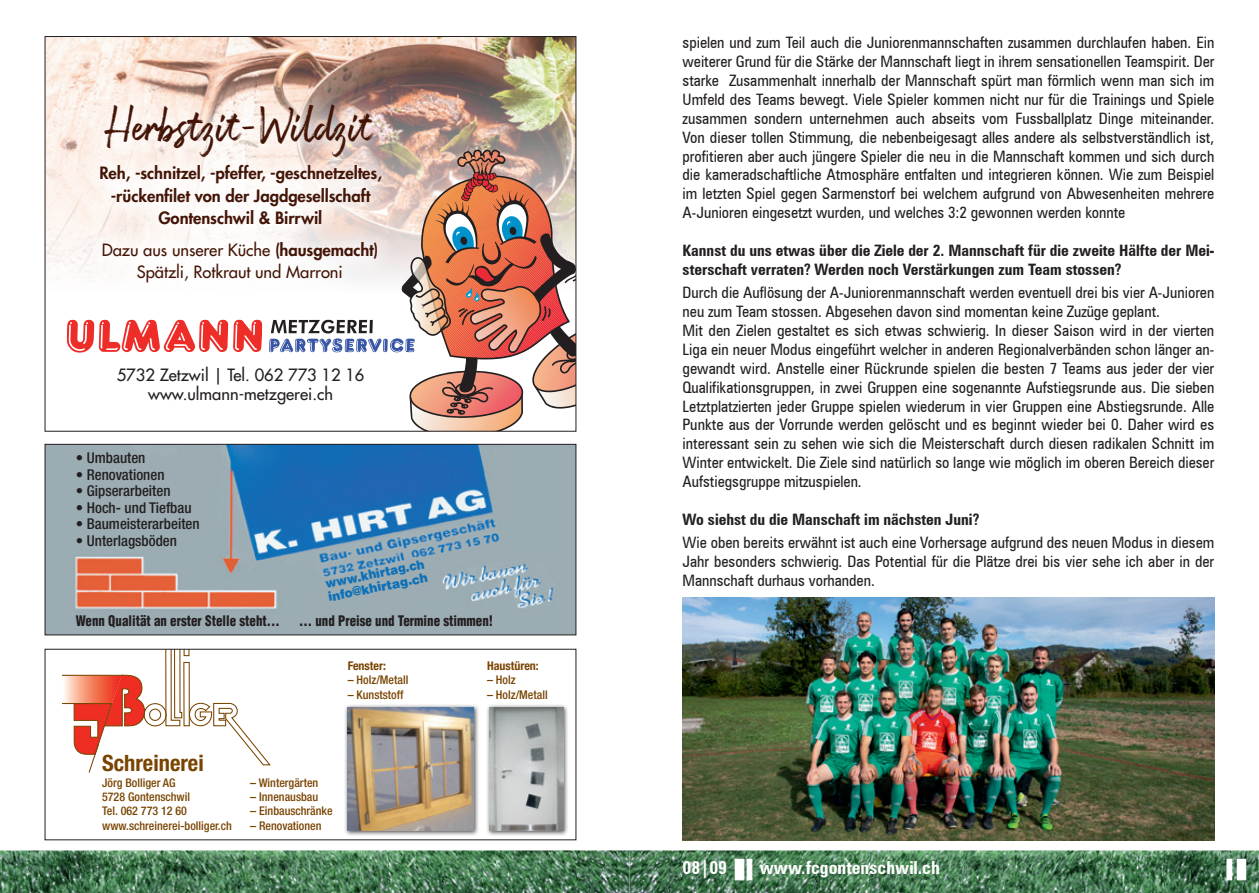
<style>
.page{position:relative;width:1259px;height:893px;background:#fff}
.page>*{position:absolute;margin:0;border:0;box-sizing:border-box;transform-origin:0 0}
.t1{font:48px "B Minds Scr Reg";color:#441507}
.t2{font:700 condensed 22.5px "Helvetica Neue LT Std";color:#794400}
.t3{font:700 condensed 18px "Zurich BT";color:#fff}
.t4{font:800 16.5px/22.5px "Futura Std";color:#441507;text-align:center}
.t5{font:500 16.5px/22.5px "Futura Std";color:#441507;text-align:center}
.t6{font:500 16.5px/19.8px "Futura Std";color:#231f20;text-align:center}
.t7{font:condensed 15.75px/18.9px "Zurich BT";color:#231f20;text-align:justify}
.t8{font:700 condensed 15.75px/18.9px "Zurich BT";color:#231f20}
.t9{font:500 condensed 15px "Helvetica Neue LT Std";color:#231f20}
.t10{font:900 condensed 14.25px "Helvetica LT Std";color:#231f20;scale:.91 1}
.t11{font:900 12.75px/13.6px "Helvetica LT Std";color:#0c70b9;scale:.91 1}
.t12{font:500 condensed 12px/14.4px "Helvetica Neue LT Std";color:#794400}
.t13{font:700 condensed 12px "Helvetica Neue LT Std";color:#794400}
.s1{font-weight:800}
</style>
<div class="page">
<img style="left:0;top:850px;width:1259px;height:43px">
<div style="left:735px;top:859px;width:9px;height:21px;background:#fff"></div>
<svg style="left:746px;top:859px;width:6px;height:21px"></svg>
<div style="left:1236px;top:859px;width:10px;height:21px;background:#fff;border:1px solid #fff"></div>
<svg style="left:1226px;top:859px;width:6px;height:21px"></svg>
<img style="left:47px;top:38px;width:527px;height:304px">
<svg style="left:67px;top:320px;width:195px;height:33px"></svg>
<img style="left:269px;top:150px;width:308px;height:281px">
<svg style="left:80px;top:86px;width:312px;height:59px"></svg>
<svg style="left:74px;top:145px;width:326px;height:162px"></svg>
<svg style="left:63px;top:651px;width:208px;height:122px"></svg>
<div style="left:344px;top:703px;width:135px;height:133px;background:#231f20;opacity:.8"></div>
<img style="left:348px;top:707px;width:126px;height:124px">
<div style="left:485px;top:703px;width:84px;height:133px;background:#231f20;opacity:.8"></div>
<img style="left:489px;top:707px;width:74px;height:124px">
<div style="left:45px;top:649px;width:531px;height:191px;border:1px solid #231f20"></div>
<div style="left:45px;top:444px;width:531px;height:191px;background:#9cacb3"></div>
<img style="left:226px;top:446px;width:274px;height:131px">
<img style="left:75px;top:547px;width:249px;height:62px">
<img style="left:407px;top:558px;width:147px;height:51px">
<div style="left:45px;top:444px;width:531px;height:191px;border:1px solid #231f20"></div>
<img style="left:682px;top:597px;width:532px;height:243px">
<h1 class="t1" style="left:108px;top:95px;width:265px">Herbstzit-Wildzit</h1>
<p class="t4" style="left:99px;top:162px;width:284px">Reh, -schnitzel, -pfeffer, -geschnetzeltes, -rückenfilet von der Jagdgesellschaft<br>Gontenschwil &amp; Birrwil</p>
<p class="t5" style="left:102px;top:238px;width:278px">Dazu aus unserer Küche <span class="s1">(hausgemacht)<br></span>Spätzli, Rotkraut und Marroni</p>
<p class="t6" style="left:117px;top:365px;width:249px">5732 Zetzwil | Tel. 062 773 12 16 www.ulmann-metzgerei.ch</p>
<p class="t9" style="left:76px;top:449px;width:71px">• Umbauten</p>
<p class="t9" style="left:76px;top:465px;width:90px">• Renovationen</p>
<p class="t9" style="left:76px;top:482px;width:96px">• Gipserarbeiten</p>
<p class="t9" style="left:76px;top:498px;width:117px">• Hoch- und Tiefbau</p>
<p class="t9" style="left:76px;top:515px;width:125px">• Baumeisterarbeiten</p>
<p class="t9" style="left:76px;top:531px;width:103px">• Unterlagsböden</p>
<p class="t11" style="left:324px;top:576px;width:113px;rotate:-11deg">www.khirtag.ch info@khirtag.ch</p>
<p class="t10" style="left:76px;top:612px;width:226px">Wenn Qualität an erster Stelle steht...</p>
<p class="t10" style="left:299px;top:612px;width:215px">... und Preise und Termine stimmen!</p>
<p class="t13" style="left:348px;top:658px;width:40px">Fenster:</p>
<p class="t12" style="left:348px;top:672px;width:62px">– Holz/Metall</p>
<p class="t12" style="left:348px;top:687px;width:57px">– Kunststoff</p>
<h2 class="t2" style="left:102px;top:750px;width:103px">Schreinerei</h2>
<p class="t12" style="left:102px;top:775px;width:131px">Jörg Bolliger AG<br>5728 Gontenschwil<br>Tel. 062 773 12 60 www.schreinerei-bolliger.ch</p>
<p class="t12" style="left:250px;top:775px;width:70px">– Wintergärten</p>
<p class="t12" style="left:250px;top:789px;width:69px">– Innenausbau</p>
<p class="t12" style="left:250px;top:804px;width:84px">– Einbauschränke</p>
<p class="t12" style="left:250px;top:818px;width:73px">– Renovationen</p>
<p class="t13" style="left:487px;top:658px;width:53px">Haustüren:</p>
<p class="t12" style="left:487px;top:672px;width:30px">– Holz</p>
<p class="t12" style="left:487px;top:687px;width:62px">– Holz/Metall</p>
<p class="t7" style="left:682px;top:33px;width:533px">spielen und zum Teil auch die Juniorenmannschaften zusammen durchlaufen haben. Ein weiterer Grund für die Stärke der Mannschaft liegt in ihrem sensationellen Teamspirit. Der starke Zusammenhalt innerhalb der Mannschaft spürt man förmlich wenn man sich im Umfeld des Teams bewegt. Viele Spieler kommen nicht nur für die Trainings und Spiele zusammen sondern unternehmen auch abseits vom Fussballplatz Dinge miteinander.<br>Von dieser tollen Stimmung, die nebenbeigesagt alles andere als selbstverständlich ist, profitieren aber auch jüngere Spieler die neu in die Mannschaft kommen und sich durch die kameradschaftliche Atmosphäre entfalten und integrieren können. Wie zum Beispiel im letzten Spiel gegen Sarmenstorf bei welchem aufgrund von Abwesenheiten mehrere A-Junioren eingesetzt wurden, und welches 3:2 gewonnen werden konnte</p>
<p class="t8" style="left:682px;top:241px;width:533px">Kannst du uns etwas über die Ziele der 2. Mannschaft für die zweite Hälfte der Mei&shy;sterschaft verraten? Werden noch Verstärkungen zum Team stossen?</p>
<p class="t7" style="left:682px;top:283px;width:533px;text-align:left">Durch die Auflösung der A-Juniorenmannschaft werden eventuell drei bis vier A-Junioren neu zum Team stossen. Abgesehen davon sind momentan keine Zuzüge geplant.<br>Mit den Zielen gestaltet es sich etwas schwierig. In dieser Saison wird in der vierten Liga ein neuer Modus eingeführt welcher in anderen Regionalverbänden schon länger an&shy;gewandt wird. Anstelle einer Rückrunde spielen die besten 7 Teams aus jeder der vier Qualifikationsgruppen, in zwei Gruppen eine sogenannte Aufstiegsrunde aus. Die sieben Letztplatzierten jeder Gruppe spielen wiederum in vier Gruppen eine Abstiegsrunde. Alle Punkte aus der Vorrunde werden gelöscht und es beginnt wieder bei 0. Daher wird es interessant sein zu sehen wie sich die Meisterschaft durch diesen radikalen Schnitt im Winter entwickelt. Die Ziele sind natürlich so lange wie möglich im oberen Bereich dieser Aufstiegsgruppe mitzuspielen.</p>
<p class="t8" style="left:682px;top:510px;width:298px">Wo siehst du die Manschaft im nächsten Juni?</p>
<p class="t7" style="left:682px;top:533px;width:533px">Wie oben bereits erwähnt ist auch eine Vorhersage aufgrund des neuen Modus in diesem Jahr besonders schwierig. Das Potential für die Plätze drei bis vier sehe ich aber in der Mannschaft durhaus vorhanden.</p>
<p class="t3" style="left:682px;top:857px;width:46px">08|09</p>
<p class="t3" style="left:760px;top:857px;width:182px">www.fcgontenschwil.ch</p>
</div>
